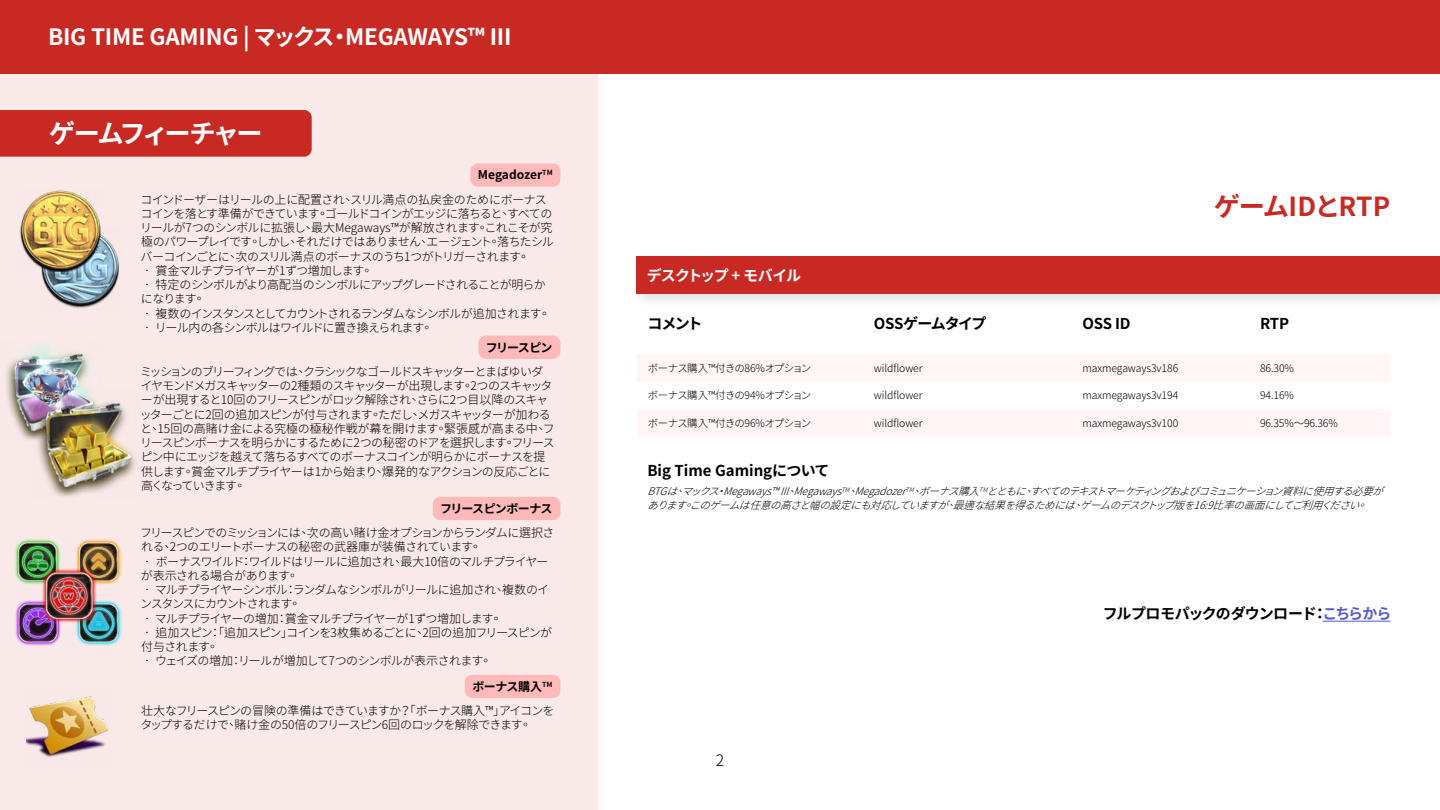
<style>
.page{position:relative;width:1440px;height:810px;background:#fff}
.page>*{position:absolute;margin:0;border:0;box-sizing:border-box;transform-origin:0 0}
.t1{font:700 26.25px "Noto Sans CJ Ktc";letter-spacing:-.105em;color:#fff}
.t2{font:700 26.25px "Noto Sans CJ Ktc";letter-spacing:-.03em;color:#c82923}
.t3{font:700 22.5px "Noto Sans CJ Ktc";letter-spacing:-.01em;color:#fff}
.t4{font:300 15.75px "Noto Sans CJ Ktc";color:#000}
.t5{font:700 15px "Noto Sans CJ Ktc";letter-spacing:-.065em;color:#000}
.t6{font:700 15px "Noto Sans CJ Ktc";color:#000}
.t7{font:700 15px "Noto Sans CJ Ktc";letter-spacing:-.035em;color:#000}
.t8{font:700 15px "Noto Sans CJ Ktc";letter-spacing:-.08em;color:#fff}
.t9{font:300 12px/14.2px "Noto Sans CJ Ktc";letter-spacing:-.065em;color:#000}
.t10{font:300 12px "Noto Sans CJ Ktc";letter-spacing:-.045em;color:#000}
.t11{font:700 12px "Noto Sans CJ Ktc";letter-spacing:-.04em;color:#000}
.t12{font:700 12px "Noto Sans CJ Ktc";letter-spacing:-.005em;color:#000}
.t13{font:700 12px "Noto Sans CJ Ktc";letter-spacing:-.075em;color:#000}
.t14{font:italic 300 10.5px/13.5px "Noto Sans CJ Ktc";color:#000}
.t15{font:300 10.5px "Noto Sans CJ Ktc";letter-spacing:-.01em;color:#000}
.t16{font:300 10.5px "Noto Sans CJ Ktc";letter-spacing:-.055em;color:#000}
.s1{color:#4f5cd6}
</style>
<div class="page">
<div style="left:0;top:0;width:598px;height:810px;background:#f9eae9"></div>
<div style="left:637px;top:354px;width:753px;height:28px;background:#fff5f6"></div>
<div style="left:637px;top:410px;width:753px;height:27px;background:#fff5f6"></div>
<img style="left:27px;top:696px;width:82px;height:61px">
<img style="left:6px;top:344px;width:84px;height:96px">
<img style="left:15px;top:539px;width:106px;height:106px">
<div style="left:433px;top:497px;width:127px;height:23px;background:#ffb9b8;border-radius:8px"></div>
<img style="left:41px;top:237px;width:78px;height:71px">
<img style="left:20px;top:190px;width:84px;height:81px">
<img style="left:31px;top:388px;width:105px;height:109px">
<div style="left:0;top:0;width:1440px;height:74px;background:#c82923"></div>
<div style="left:0;top:110px;width:312px;height:47px;background:#c82923"></div>
<div style="left:631px;top:251px;width:809px;height:58px;background:#000;opacity:.12"></div>
<div style="left:636px;top:256px;width:804px;height:38px;background:#c82923"></div>
<div style="left:470px;top:163px;width:90px;height:24px;background:#ffb9b8;border-radius:8px"></div>
<div style="left:478px;top:336px;width:82px;height:23px;background:#ffb9b8;border-radius:8px"></div>
<div style="left:465px;top:675px;width:95px;height:23px;background:#ffb9b8;border-radius:8px"></div>
<hr style="left:1323px;top:621px;width:67px;height:1px;background:#4f5cd6">
<h2 class="t3" style="left:48px;top:24px;width:465px">BIG TIME GAMING | マックス・MEGAWAYS™ III</h2>
<h1 class="t1" style="left:49px;top:119px;width:216px">ゲームフィーチャー</h1>
<p class="t12" style="left:478px;top:168px;width:76px">Megadozer<sup>TM</sup></p>
<p class="t9" style="left:140px;top:192px;width:415px">コインドーザーはリールの上に配置され、スリル満点の払戻金のためにボーナスコインを落とす準備ができています。ゴールドコインがエッジに落ちると、すべてのリールが7つのシンボルに拡張し、最大Megaways™が解放されます。これこそが究極のパワープレイです。しかし、それだけではありません、エージェント。落ちたシルバーコインごとに、次のスリル満点のボーナスのうち1つがトリガーされます。</p>
<p class="t9" style="left:141px;top:264px;width:233px">• 賞金マルチプライヤーが1ずつ増加します。</p>
<p class="t9" style="left:141px;top:278px;width:406px">• 特定のシンボルがより高配当のシンボルにアップグレードされることが明らかになります。</p>
<p class="t9" style="left:141px;top:306px;width:411px">• 複数のインスタンスとしてカウントされるランダムなシンボルが追加されます。</p>
<p class="t9" style="left:141px;top:321px;width:293px">• リール内の各シンボルはワイルドに置き換えられます。</p>
<p class="t11" style="left:486px;top:341px;width:68px">フリースピン</p>
<p class="t9" style="left:140px;top:365px;width:417px">ミッションのブリーフィングでは、クラシックなゴールドスキャッターとまばゆいダイヤモンドメガスキャッターの2種類のスキャッターが出現します。2つのスキャッターが出現すると10回のフリースピンがロック解除され、さらに2つ目以降のスキャッターごとに2回の追加スピンが付与されます。ただし、メガスキャッターが加わると、15回の高賭け金による究極の極秘作戦が幕を開けます。緊張感が高まる中、フリースピンボーナスを明らかにするために2つの秘密のドアを選択します。フリースピン中にエッジを越えて落ちるすべてのボーナスコインが明らかにボーナスを提供します。賞金マルチプライヤーは1から始まり、爆発的なアクションの反応ごとに高くなっていきます。</p>
<p class="t13" style="left:440px;top:502px;width:114px">フリースピンボーナス</p>
<p class="t9" style="left:140px;top:526px;width:416px">フリースピンでのミッションには、次の高い賭け金オプションからランダムに選択される、2つのエリートボーナスの秘密の武器庫が装備されています。</p>
<p class="t9" style="left:141px;top:554px;width:409px">• ボーナスワイルド：ワイルドはリールに追加され、最大10倍のマルチプライヤーが表示される場合があります。</p>
<p class="t9" style="left:140px;top:583px;width:410px">• マルチプライヤーシンボル：ランダムなシンボルがリールに追加され、複数のインスタンスにカウントされます。</p>
<p class="t9" style="left:141px;top:611px;width:363px">• マルチプライヤーの増加：賞金マルチプライヤーが1ずつ増加します。</p>
<p class="t9" style="left:141px;top:626px;width:413px">• 追加スピン：「追加スピン」コインを3枚集めるごとに、2回の追加フリースピンが付与されます。</p>
<p class="t10" style="left:141px;top:654px;width:352px">• ウェイズの増加：リールが増加して7つのシンボルが表示されます。</p>
<p class="t11" style="left:472px;top:680px;width:82px">ボーナス購入<sup>TM</sup></p>
<p class="t9" style="left:140px;top:704px;width:416px">壮大なフリースピンの冒険の準備はできていますか？「ボーナス購入™」アイコンをタップするだけで、賭け金の50倍のフリースピン6回のロックを解除できます。</p>
<p class="t8" style="left:647px;top:267px;width:156px">デスクトップ + モバイル</p>
<p class="t7" style="left:647px;top:315px;width:57px">コメント</p>
<p class="t16" style="left:648px;top:362px;width:165px">ボーナス購入™付きの86%オプション</p>
<p class="t16" style="left:648px;top:390px;width:165px">ボーナス購入™付きの94%オプション</p>
<p class="t16" style="left:648px;top:417px;width:165px">ボーナス購入™付きの96%オプション</p>
<p class="t5" style="left:874px;top:315px;width:114px">OSSゲームタイプ</p>
<p class="t15" style="left:874px;top:362px;width:50px">wildflower</p>
<p class="t15" style="left:874px;top:390px;width:50px">wildflower</p>
<p class="t15" style="left:874px;top:417px;width:50px">wildflower</p>
<h1 class="t2" style="left:1214px;top:192px;width:178px">ゲームIDとRTP</h1>
<p class="t7" style="left:1082px;top:316px;width:50px">OSS ID</p>
<p class="t15" style="left:1082px;top:362px;width:97px">maxmegaways3v186</p>
<p class="t7" style="left:1260px;top:315px;width:31px">RTP</p>
<p class="t15" style="left:1260px;top:362px;width:35px">86.30%</p>
<p class="t15" style="left:1082px;top:390px;width:97px">maxmegaways3v194</p>
<p class="t15" style="left:1260px;top:390px;width:35px">94.16%</p>
<p class="t15" style="left:1082px;top:417px;width:97px">maxmegaways3v100</p>
<p class="t15" style="left:1260px;top:417px;width:79px">96.35%～96.36%</p>
<p class="t6" style="left:647px;top:462px;width:184px">Big Time Gamingについて</p>
<p class="t14" style="left:647px;top:485px;width:748px">BTGは、マックス・Megaways™III、Megaways<sup>TM</sup>、Megadozer<sup>TM</sup>、ボーナス購入<sup>TM</sup>とともに、すべてのテキストマーケティングおよびコミュニケーション資料に使用する必要があります。このゲームは任意の高さと幅の設定にも対応していますが、最適な結果を得るためには、ゲームのデスクトップ版を16:9比率の画面にしてご利用ください。</p>
<h3 class="t4" style="left:716px;top:751px;width:10px">2</h3>
<p class="t5" style="left:1103px;top:605px;width:290px">フルプロモパックのダウンロード：<span class="s1">こちらから</span></p>
</div>
